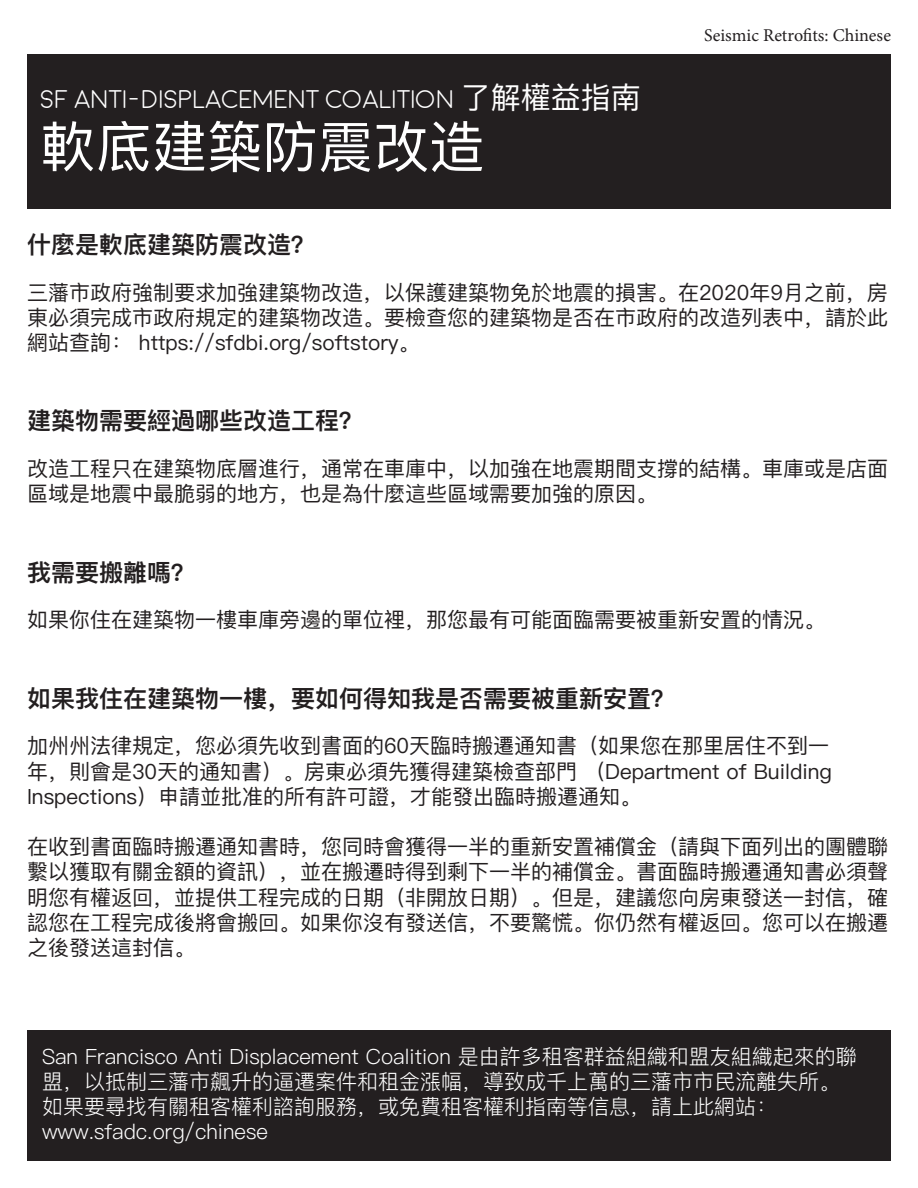
<style>
.page{position:relative;width:918px;height:1188px;background:#fff}
.page>*{position:absolute;margin:0;border:0;box-sizing:border-box;transform-origin:0 0}
.t1{font:55.5px "Ping Fang SC";color:#fff}
.t2{font:300 25.5px "Moon";color:#fff}
.t3{font:600 24px "Ping Fang SC";color:#231f20}
.t4{font:21px/25.2px "Ping Fang SC";color:#231f20;text-align:justify}
.t5{font:300 21px/25.2px "Ping Fang SC";color:#fff}
.t6{font:18px "Minion Pro";color:#231f20}
.s1{font-family:"Ping Fang SC";font-weight:400;font-size:30px}
</style>
<div class="page">
<div style="left:27px;top:54px;width:864px;height:155px;background:#231f20"></div>
<div style="left:27px;top:1031px;width:864px;height:130px;background:#231f20"></div>
<p class="t2" style="left:40px;top:86px;width:602px">SF ANTI-DISPLACEMENT COALITION <span class="s1">了解權益指南</span></p>
<p class="t1" style="left:40px;top:112px;width:445px">軟底建築防震改造</p>
<p class="t6" style="left:704px;top:23px;width:188px">Seismic Retrofits: Chinese</p>
<p class="t3" style="left:27px;top:230px;width:289px">什麼是軟底建築防震改造？</p>
<p class="t4" style="left:27px;top:279px;width:862px">三藩市政府強制要求加強建築物改造，以保護建築物免於地震的損害。在2020年9月之前，房東必須完成市政府規定的建築物改造。要檢查您的建築物是否在市政府的改造列表中，請於此網站查詢： https://sfdbi.org/softstory。</p>
<p class="t3" style="left:27px;top:406px;width:337px">建築物需要經過哪些改造工程？</p>
<p class="t4" style="left:27px;top:456px;width:862px">改造工程只在建築物底層進行，通常在車庫中，以加強在地震期間支撐的結構。車庫或是店面區域是地震中最脆弱的地方，也是為什麼這些區域需要加強的原因。</p>
<p class="t3" style="left:27px;top:557px;width:169px">我需要搬離嗎？</p>
<p class="t4" style="left:27px;top:607px;width:799px">如果你住在建築物一樓車庫旁邊的單位裡，那您最有可能面臨需要被重新安置的情況。</p>
<p class="t3" style="left:27px;top:683px;width:649px">如果我住在建築物一樓，要如何得知我是否需要被重新安置？</p>
<p class="t4" style="left:27px;top:733px;width:806px;text-align:left">加州州法律規定，您必須先收到書面的60天臨時搬遷通知書（如果您在那里居住不到一年，則會是30天的通知書）。房東必須先獲得建築檢查部門 （Department of Building<br>Inspections）申請並批准的所有許可證，才能發出臨時搬遷通知。</p>
<p class="t4" style="left:27px;top:834px;width:862px">在收到書面臨時搬遷通知書時，您同時會獲得一半的重新安置補償金（請與下面列出的團體聯繫以獲取有關金額的資訊），並在搬遷時得到剩下一半的補償金。書面臨時搬遷通知書必須聲明您有權返回，並提供工程完成的日期（非開放日期）。但是，建議您向房東發送一封信，確認您在工程完成後將會搬回。如果你沒有發送信，不要驚慌。你仍然有權返回。您可以在搬遷之後發送這封信。</p>
<p class="t5" style="left:42px;top:1043px;width:816px">San Francisco Anti Displacement Coalition 是由許多租客群益組織和盟友組織起來的聯盟，以抵制三藩市飆升的逼遷案件和租金漲幅，導致成千上萬的三藩市市民流離失所。</p>
<p class="t5" style="left:42px;top:1094px;width:736px">如果要尋找有關租客權利諮詢服務，或免費租客權利指南等信息，請上此網站：</p>
<p class="t5" style="left:42px;top:1119px;width:227px">www.sfadc.org/chinese</p>
</div>
